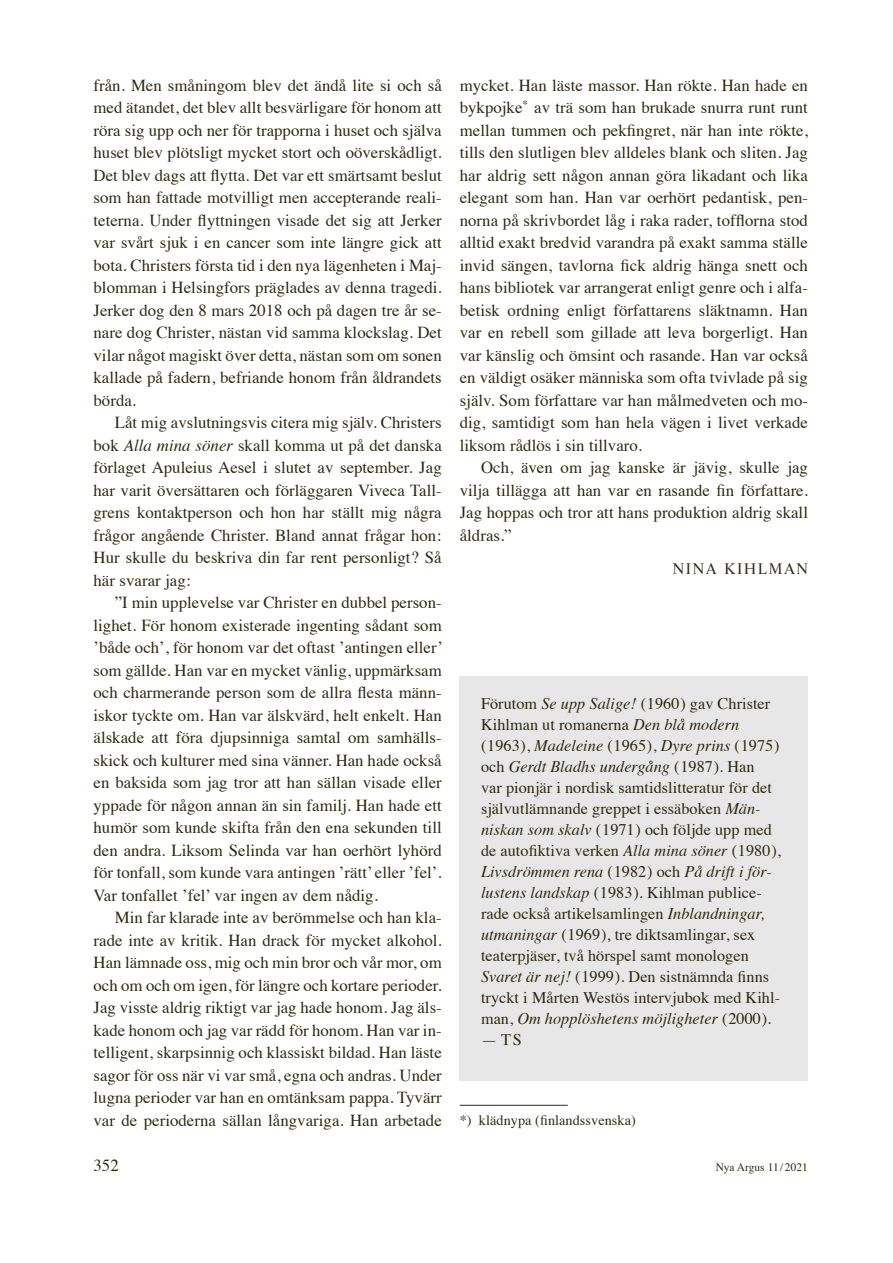
<style>
.page{position:relative;width:893px;height:1263px;background:#fff}
.page>*{position:absolute;margin:0;border:0;box-sizing:border-box;transform-origin:0 0}
.bröd_indrag{font:16.8px/22.5px "Times";color:#2f2912;text-align:justify}
.panoptikon{font:16.2px/21px "Times";letter-spacing:.005em;color:#2f2912}
.skribent{font:15px "Life";letter-spacing:.11em;color:#2f2912}
.fotnotstext{font:14.25px "Times";letter-spacing:.005em;color:#2f2912}
.t1{font:11.4px "Times";color:#2f2912}
.s1{font-style:italic}
</style>
<div class="page">
<hr style="left:460px;top:1105px;width:108px;height:1px;background:#2f2912">
<div style="left:460px;top:676px;width:348px;height:404px;background:#e7e7e7"></div>
<p class="bröd_indrag" style="left:94px;top:72px;width:350px">från. Men småningom blev det ändå lite si och så med ätandet, det blev allt besvärligare för honom att röra sig upp och ner för trapporna i huset och själva huset blev plötsligt mycket stort och oöverskådligt.<br>Det blev dags att flytta. Det var ett smärtsamt beslut som han fattade motvilligt men accepterande reali&shy;teterna. Under flyttningen visade det sig att Jerker var svårt sjuk i en cancer som inte längre gick att bota. Christers första tid i den nya lägenheten i Maj&shy;blomman i Helsingfors präglades av denna tragedi.<br>Jerker dog den 8 mars 2018 och på dagen tre år se&shy;nare dog Christer, nästan vid samma klockslag. Det vilar något magiskt över detta, nästan som om sonen kallade på fadern, befriande honom från åldrandets börda.</p>
<p class="bröd_indrag" style="left:94px;top:410px;width:350px;text-indent:21px">Låt mig avslutningsvis citera mig själv. Christers bok <span class="s1">Alla mina söner</span> skall komma ut på det danska förlaget Apuleius Aesel i slutet av september. Jag har varit översättaren och förläggaren Viveca Tall&shy;grens kontaktperson och hon har ställt mig några frågor angående Christer. Bland annat frågar hon:<br>Hur skulle du beskriva din far rent personligt? Så här svarar jag:</p>
<p class="bröd_indrag" style="left:94px;top:590px;width:351px;text-indent:21px">”I min upplevelse var Christer en dubbel person&shy;lighet. För honom existerade ingenting sådant som ’både och’, för honom var det oftast ’antingen eller’ som gällde. Han var en mycket vänlig, uppmärksam och charmerande person som de allra flesta männ&shy;iskor tyckte om. Han var älskvärd, helt enkelt. Han älskade att föra djupsinniga samtal om samhälls&shy;skick och kulturer med sina vänner. Han hade också en baksida som jag tror att han sällan visade eller yppade för någon annan än sin familj. Han hade ett humör som kunde skifta från den ena sekunden till den andra. Liksom Selinda var han oerhört lyhörd för tonfall, som kunde vara antingen ’rätt’ eller ’fel’.<br>Var tonfallet ’fel’ var ingen av dem nådig.</p>
<p class="bröd_indrag" style="left:94px;top:905px;width:350px;text-indent:21px">Min far klarade inte av berömmelse och han kla&shy;rade inte av kritik. Han drack för mycket alkohol.<br>Han lämnade oss, mig och min bror och vår mor, om och om och om igen, för längre och kortare perioder.<br>Jag visste aldrig riktigt var jag hade honom. Jag äls&shy;kade honom och jag var rädd för honom. Han var in&shy;telligent, skarpsinnig och klassiskt bildad. Han läste sagor för oss när vi var små, egna och andras. Under lugna perioder var han en omtänksam pappa. Tyvärr var de perioderna sällan långvariga. Han arbetade</p>
<p class="bröd_indrag" style="left:460px;top:72px;width:350px">mycket. Han läste massor. Han rökte. Han hade en bykpojke<sup>*</sup><sup>1</sup> av trä som han brukade snurra runt runt mellan tummen och pekfingret, när han inte rökte, tills den slutligen blev alldeles blank och sliten. Jag har aldrig sett någon annan göra likadant och lika elegant som han. Han var oerhört pedantisk, pen&shy;norna på skrivbordet låg i raka rader, tofflorna stod alltid exakt bredvid varandra på exakt samma ställe invid sängen, tavlorna fick aldrig hänga snett och hans bibliotek var arrangerat enligt genre och i alfa&shy;betisk ordning enligt författarens släktnamn. Han var en rebell som gillade att leva borgerligt. Han var känslig och ömsint och rasande. Han var också en väldigt osäker människa som ofta tvivlade på sig själv. Som författare var han målmedveten och mo&shy;dig, samtidigt som han hela vägen i livet verkade liksom rådlös i sin tillvaro.</p>
<p class="bröd_indrag" style="left:460px;top:455px;width:350px;text-indent:21px">Och, även om jag kanske är jävig, skulle jag vilja tillägga att han var en rasande fin författare.<br>Jag hoppas och tror att hans produktion aldrig skall åldras.”</p>
<p class="skribent" style="left:673px;top:560px;width:137px">NINA KIHLMAN</p>
<p class="panoptikon" style="left:481px;top:692px;width:301px">Förutom <span class="s1">Se upp Salige!</span> (1960) gav Christer Kihlman ut romanerna <span class="s1">Den blå modern </span>(1963), <span class="s1">Madeleine</span> (1965), <span class="s1">Dyre prins</span> (1975) och <span class="s1">Gerdt Bladhs undergång</span> (1987). Han<br>var pionjär i nordisk samtidslitteratur för det självutlämnande greppet i essäboken <span class="s1">Män&shy;niskan som skalv</span> (1971) och följde upp med de autofiktiva verken <span class="s1">Alla mina söner</span> (1980), <span class="s1">Livsdrömmen rena</span> (1982) och <span class="s1">På drift i för&shy;lustens landskap</span> (1983). Kihlman publice&shy;rade också artikelsamlingen <span class="s1">Inblandningar, utmaningar</span> (1969), tre diktsamlingar, sex teaterpjäser, två hörspel samt monologen <span class="s1">Svaret är nej!</span> (1999). Den sistnämnda finns tryckt i Mårten Westös intervjubok med Kihl&shy;man, <span class="s1">Om hopplöshetens möjligheter</span> (2000).</p>
<p class="panoptikon" style="left:481px;top:1028px;width:42px">— TS</p>
<p class="fotnotstext" style="left:460px;top:1107px;width:178px">*) klädnypa (finlandssvenska)</p>
<p class="bröd_indrag" style="left:94px;top:1152px;width:27px">352</p>
<p class="t1" style="left:716px;top:1156px;width:94px">Nya Argus 11 / 2021</p>
</div>
